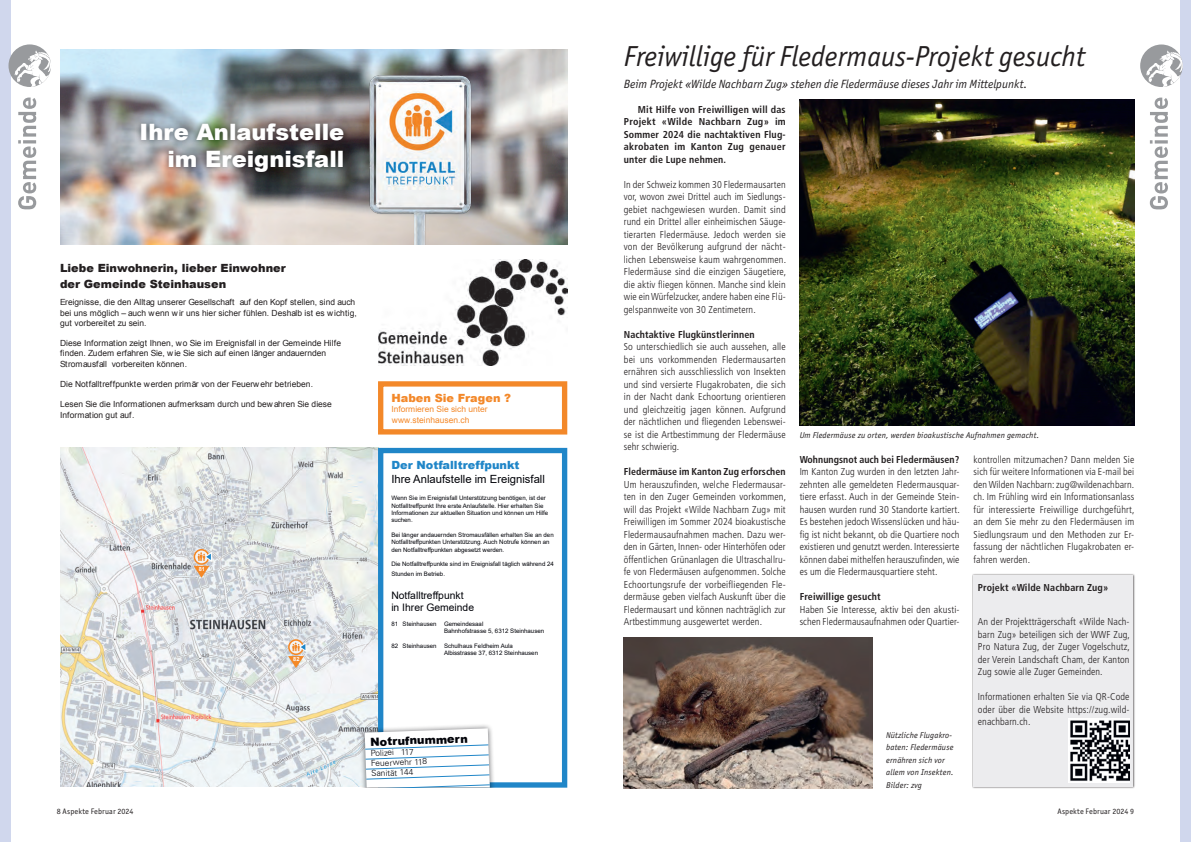
<style>
.page{position:relative;width:1191px;height:842px;background:#fff}
.page>*{position:absolute;margin:0;border:0;box-sizing:border-box;transform-origin:0 0}
.t1{font:italic 29px "Officina Sans ITC Pro";color:#231f20}
.t2{font:900 22.6px/27.1px "Arial";color:#fff;text-align:right}
.t3{font:italic 12px "Officina Sans ITC Pro";color:#231f20}
.t4{font:900 11.3px/15.7px "Arial";color:#231f20}
.t5{font:11.3px "Arial";color:#000208}
.t6{font:900 11.3px "Arial";color:#2086c8}
.t7{font:900 11.3px "Arial";color:#f38829}
.t8{font:900 11.3px "Arial";color:#000208}
.t9{font:10.3px/12.4px "Arial";color:#000208}
.t10{font:300 condensed 10px/12.5px "Frutiger LT Std";letter-spacing:.01em;color:#231f20;text-align:justify}
.t11{font:700 condensed 10px/12.5px "Frutiger";letter-spacing:.01em;color:#231f20;text-align:justify}
.t12{font:8.5px/10.2px "Arial";color:#231f20}
.t13{font:italic 8.5px/12.5px "Officina Sans ITC Pro";letter-spacing:.02em;color:#231f20}
.t14{font:300 8.5px/10.2px "Univers";color:#000208}
.t15{font:8.5px "Arial";color:#f38829}
.t16{font:8.5px "Arial";color:#f4892a}
.t17{font:8px "Officina Sans ITC Pro";letter-spacing:.02em;color:#231f20}
.t18{font:6.1px/7.3px "Arial";color:#000208}
.t19{font:700 5.6px "Arial";color:#fff}
</style>
<div class="page">
<img style="left:799px;top:99px;width:335px;height:326px">
<img style="left:624px;top:638px;width:248px;height:150px">
<div style="left:972px;top:573px;width:163px;height:216px;background:#231f20;opacity:.75"></div>
<div style="left:973px;top:575px;width:160px;height:211px;background:#ececee"></div>
<img style="left:1068px;top:718px;width:61px;height:64px">
<img style="left:61px;top:448px;width:317px;height:339px">
<svg style="left:288px;top:639px;width:18px;height:29px"></svg>
<svg style="left:194px;top:549px;width:18px;height:29px"></svg>
<img style="left:61px;top:49px;width:506px;height:195px">
<img style="left:358px;top:67px;width:124px;height:177px">
<div style="left:136px;top:118px;width:213px;height:60px;background:#000208;opacity:.53"></div>
<div style="left:378px;top:448px;width:189px;height:340px;border:5px solid #2086c8"></div>
<div style="left:359px;top:723px;width:138px;height:65px;background:#000208;opacity:.6"></div>
<svg style="left:365px;top:728px;width:125px;height:60px"></svg>
<div style="left:378px;top:381px;width:189px;height:53px;border:5px solid #f38829"></div>
<img style="left:378px;top:259px;width:189px;height:106px">
<div style="left:0;top:0;width:11px;height:842px;background:#d0d7ed"></div>
<svg style="left:18px;top:98px;width:18px;height:111px"></svg>
<div style="left:9px;top:44px;width:42px;height:43px;background:#989a9d;border-radius:50%"></div>
<svg style="left:15px;top:51px;width:36px;height:36px"></svg>
<div style="left:1179px;top:0;width:12px;height:842px;background:#d0d7ed"></div>
<svg style="left:1149px;top:98px;width:19px;height:111px"></svg>
<div style="left:1140px;top:45px;width:42px;height:42px;background:#989a9d;border-radius:50%"></div>
<svg style="left:1146px;top:51px;width:36px;height:36px"></svg>
<h2 class="t2" style="left:140px;top:118px;width:206px">Ihre Anlaufstelle im Ereignisfall</h2>
<p class="t4" style="left:60px;top:260px;width:227px">Liebe Einwohnerin, lieber Einwohner der Gemeinde Steinhausen</p>
<p class="t12" style="left:60px;top:297px;width:298px">Ereignisse, die den Alltag unserer Gesellschaft auf den Kopf stellen, sind auch bei uns möglich – auch wenn wir uns hier sicher fühlen. Deshalb ist es wichtig, gut vorbereitet zu sein.</p>
<p class="t12" style="left:60px;top:338px;width:283px">Diese Information zeigt Ihnen, wo Sie im Ereignisfall in der Gemeinde Hilfe finden. Zudem erfahren Sie, wie Sie sich auf einen länger andauernden<br>Stromausfall vorbereiten können.</p>
<p class="t12" style="left:60px;top:379px;width:254px">Die Notfalltreffpunkte werden primär von der Feuerwehr betrieben.</p>
<p class="t12" style="left:60px;top:399px;width:273px">Lesen Sie die Informationen aufmerksam durch und bewahren Sie diese<br>Information gut auf.</p>
<p class="t19" style="left:199px;top:565px;width:8px">81</p>
<p class="t19" style="left:293px;top:655px;width:8px">82</p>
<p class="t7" style="left:391px;top:389px;width:121px">Haben Sie Fragen ?</p>
<p class="t15" style="left:391px;top:403px;width:98px">Informieren Sie sich unter</p>
<p class="t16" style="left:392px;top:415px;width:79px">www.steinhausen.ch</p>
<p class="t6" style="left:391px;top:457px;width:130px">Der Notfalltreffpunkt</p>
<p class="t5" style="left:391px;top:471px;width:155px">Ihre Anlaufstelle im Ereignisfall</p>
<p class="t18" style="left:391px;top:494px;width:158px">Wenn Sie im Ereignisfall Unterstützung benötigen, ist der Notfalltreffpunkt Ihre erste Anlaufstelle. Hier erhalten Sie Informationen zur aktuellen Situation und können um Hilfe suchen.</p>
<p class="t18" style="left:391px;top:531px;width:164px">Bei länger andauernden Stromausfällen erhalten Sie an den<br>Notfalltreffpunkten Unterstützung. Auch Notrufe können an den Notfalltreffpunkten abgesetzt werden.</p>
<p class="t18" style="left:391px;top:559px;width:164px;line-height:10.2px">Die Notfalltreffpunkte sind im Ereignisfall täglich während 24<br>Stunden im Betrieb.</p>
<p class="t9" style="left:391px;top:589px;width:84px">Notfalltreffpunkt in Ihrer Gemeinde</p>
<p class="t18" style="left:444px;top:620px;width:102px;text-indent:-53px">81 Steinhausen Gemeindesaal<br>Bahnhofstrasse 5, 6312 Steinhausen</p>
<p class="t18" style="left:444px;top:642px;width:96px;text-indent:-53px">82 Steinhausen Schulhaus Feldheim Aula<br>Albisstrasse 37, 6312 Steinhausen</p>
<p class="t8" style="left:370px;top:734px;width:99px;rotate:-2deg">Notrufnummern</p>
<p class="t14" style="left:370px;top:748px;width:58px;rotate:-2deg">Polizei 117<br>Feuerwehr 118<br>Sanität 144</p>
<h1 class="t1" style="left:624px;top:40px;width:463px">Freiwillige für Fledermaus-Projekt gesucht</h1>
<p class="t3" style="left:624px;top:77px;width:405px">Beim Projekt «Wilde Nachbarn Zug» stehen die Fledermäuse dieses Jahr im Mittelpunkt.</p>
<p class="t11" style="left:624px;top:103px;width:163px;text-indent:14px">Mit Hilfe von Freiwilligen will das Projekt «Wilde Nachbarn Zug» im Sommer 2024 die nachtaktiven Flug&shy;akrobaten im Kanton Zug genauer unter die Lupe nehmen.</p>
<p class="t10" style="left:624px;top:178px;width:164px">In der Schweiz kommen 30 Fledermausarten vor, wovon zwei Drittel auch im Siedlungs&shy;gebiet nachgewiesen wurden. Damit sind rund ein Drittel aller einheimischen Säuge&shy;tierarten Fledermäuse. Jedoch werden sie von der Bevölkerung aufgrund der nächt&shy;lichen Lebensweise kaum wahrgenommen.<br>Fledermäuse sind die einzigen Säugetiere, die aktiv fliegen können. Manche sind klein wie ein Würfelzucker, andere haben eine Flü&shy;gelspannweite von 30 Zentimetern.</p>
<p class="t11" style="left:624px;top:328px;width:132px">Nachtaktive Flugkünstlerinnen</p>
<p class="t10" style="left:624px;top:340px;width:163px">So unterschiedlich sie auch aussehen, alle bei uns vorkommenden Fledermausarten ernähren sich ausschliesslich von Insekten und sind versierte Flugakrobaten, die sich in der Nacht dank Echoortung orientieren und gleichzeitig jagen können. Aufgrund der nächtlichen und fliegenden Lebenswei&shy;se ist die Artbestimmung der Fledermäuse sehr schwierig.</p>
<p class="t11" style="left:624px;top:465px;width:163px">Fledermäuse im Kanton Zug erforschen</p>
<p class="t10" style="left:624px;top:478px;width:164px">Um herauszufinden, welche Fledermausar&shy;ten in den Zuger Gemeinden vorkommen, will das Projekt «Wilde Nachbarn Zug» mit Freiwilligen im Sommer 2024 bioakustische Fledermausaufnahmen machen. Dazu wer&shy;den in Gärten, Innen- oder Hinterhöfen oder öffentlichen Grünanlagen die Ultraschallru&shy;fe von Fledermäusen aufgenommen. Solche Echoortungsrufe der vorbeifliegenden Fle&shy;dermäuse geben vielfach Auskunft über die Fledermausart und können nachträglich zur Artbestimmung ausgewertet werden.</p>
<p class="t13" style="left:799px;top:428px;width:241px">Um Fledermäuse zu orten, werden bioakustische Aufnahmen gemacht.</p>
<p class="t11" style="left:799px;top:453px;width:161px">Wohnungsnot auch bei Fledermäusen?</p>
<p class="t10" style="left:799px;top:465px;width:162px">Im Kanton Zug wurden in den letzten Jahr&shy;zehnten alle gemeldeten Fledermausquar&shy;tiere erfasst. Auch in der Gemeinde Stein&shy;hausen wurden rund 30 Standorte kartiert.<br>Es bestehen jedoch Wissenslücken und häu&shy;fig ist nicht bekannt, ob die Quartiere noch existieren und genutzt werden. Interessierte können dabei mithelfen herauszufinden, wie es um die Fledermausquartiere steht.</p>
<p class="t11" style="left:799px;top:590px;width:82px">Freiwillige gesucht</p>
<p class="t10" style="left:799px;top:603px;width:161px">Haben Sie Interesse, aktiv bei den akusti&shy;schen Fledermausaufnahmen oder Quartier-</p>
<p class="t13" style="left:886px;top:728px;width:69px">Nützliche Flugakro&shy;baten: Fledermäuse ernähren sich vor allem von Insekten.<br>Bilder: zvg</p>
<p class="t10" style="left:973px;top:453px;width:163px">kontrollen mitzumachen? Dann melden Sie sich für weitere Informationen via E-mail bei den Wilden Nachbarn: zug@wildenachbarn. ch. Im Frühling wird ein Informationsanlass für interessierte Freiwillige durchgeführt, an dem Sie mehr zu den Fledermäusen im Siedlungsraum und den Methoden zur Er&shy;fassung der nächtlichen Flugakrobaten er&shy;fahren werden.</p>
<p class="t11" style="left:978px;top:581px;width:132px">Projekt «Wilde Nachbarn Zug»</p>
<p class="t10" style="left:978px;top:615px;width:154px">An der Projektträgerschaft «Wilde Nach&shy;barn Zug» beteiligen sich der WWF Zug, Pro Natura Zug, der Zuger Vogelschutz, der Verein Landschaft Cham, der Kanton Zug sowie alle Zuger Gemeinden.</p>
<p class="t10" style="left:978px;top:690px;width:153px">Informationen erhalten Sie via QR-Code oder über die Website https://zug.wild&shy;enachbarn.ch.</p>
<p class="t17" style="left:57px;top:806px;width:78px">8 Aspekte Februar 2024</p>
<p class="t17" style="left:1057px;top:806px;width:78px">Aspekte Februar 2024 9</p>
</div>
